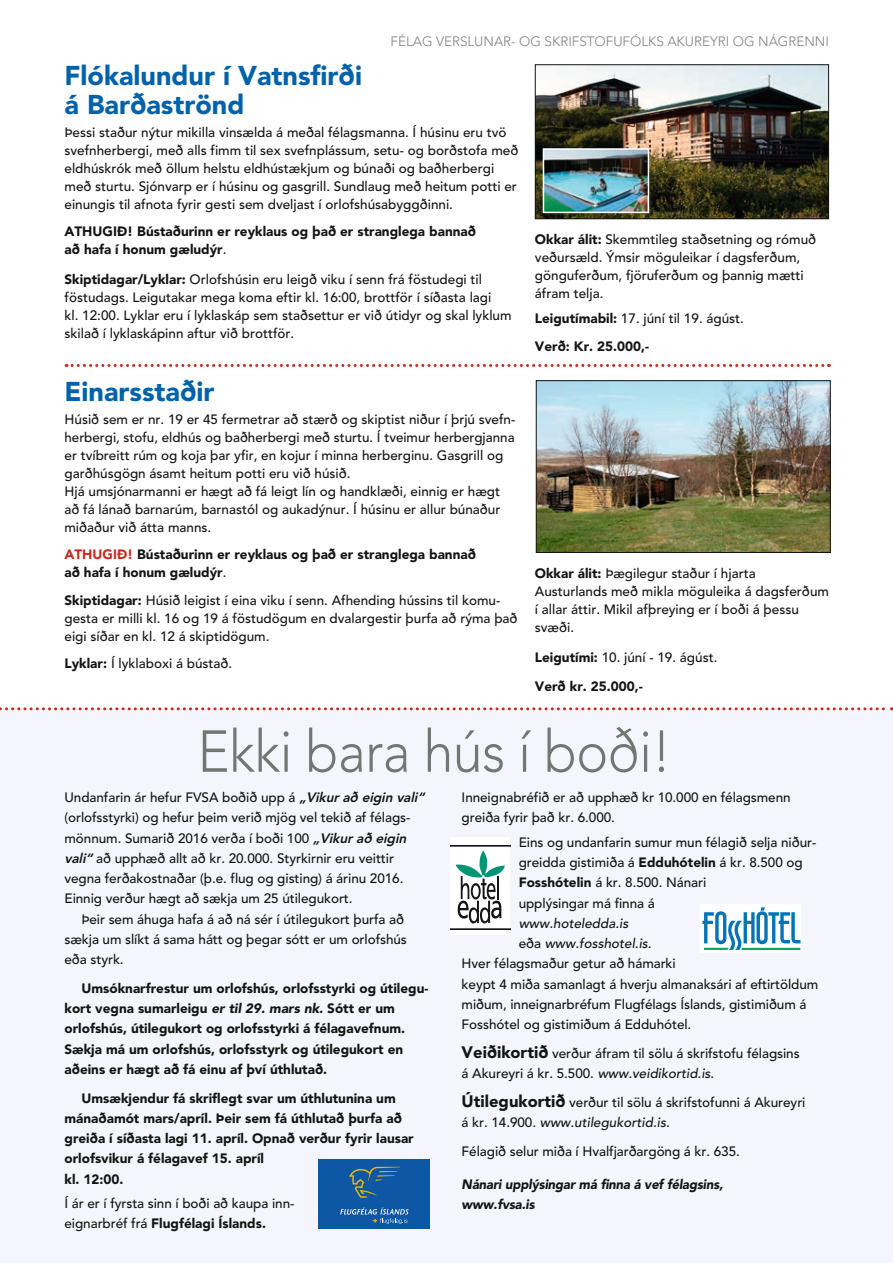
<style>
.page{position:relative;width:893px;height:1263px;background:#fff}
.page>*{position:absolute;margin:0;border:0;box-sizing:border-box;transform-origin:0 0}
.t1{font:300 58.5px "Avenir";letter-spacing:-.01em;color:#757574;scale:.92 1}
.t2{font:900 27px/29.7px "Avenir";color:#0062aa}
.t3{font:800 18px "Avenir";color:#131413;scale:.9 1}
.t4{font:500 13.5px/18px "Avenir";color:#131413}
.t5{font:900 13.5px/20.2px "Avenir";color:#131413}
.t6{font:300 13.5px "Avenir";color:#818181}
.t7{font:italic 900 13.5px/20.2px "Avenir";letter-spacing:-.01em;color:#131413;scale:.96 1}
.t8{font:italic 500 13.5px "Avenir";color:#131413}
.s1{font-weight:500}
.s2{font-weight:900}
.s3{color:#ca2a1e}
.s4{font-weight:800;font-style:italic}
.s5{font-style:italic}
.s6{font-style:normal}
.s7{font-weight:900;font-size:16.5px}
</style>
<div class="page">
<svg style="left:66px;top:364px;width:763px;height:3px"></svg>
<img style="left:538px;top:382px;width:290px;height:169px">
<div style="left:536px;top:380px;width:294px;height:173px;border:1px solid #131413"></div>
<img style="left:537px;top:66px;width:290px;height:151px">
<div style="left:535px;top:64px;width:294px;height:155px;border:1px solid #131413"></div>
<img style="left:546px;top:151px;width:100px;height:59px">
<div style="left:543px;top:148px;width:106px;height:65px;border:2px solid #fff"></div>
<div style="left:0;top:709px;width:892px;height:554px;background:#f5f6fd"></div>
<div style="left:700px;top:904px;width:101px;height:49px;background:#fff"></div>
<svg style="left:702px;top:907px;width:98px;height:43px"></svg>
<div style="left:451px;top:838px;width:59px;height:97px;background:#fff"></div>
<svg style="left:451px;top:845px;width:59px;height:85px"></svg>
<svg style="left:0;top:707px;width:892px;height:3px"></svg>
<div style="left:318px;top:1159px;width:111px;height:69px;background:#0d57a5"></div>
<svg style="left:349px;top:1167px;width:51px;height:31px"></svg>
<svg style="left:340px;top:1207px;width:69px;height:17px"></svg>
<p class="t6" style="left:390px;top:33px;width:440px">FÉLAG VERSLUNAR- OG SKRIFSTOFUFÓLKS AKUREYRI OG NÁGRENNI</p>
<h2 class="t2" style="left:65px;top:60px;width:299px">Flókalundur í Vatnsfirði á Barðaströnd</h2>
<p class="t4" style="left:65px;top:123px;width:455px">Þessi staður nýtur mikilla vinsælda á meðal félagsmanna. Í húsinu eru tvö svefnherbergi, með alls fimm til sex svefnplássum, setu- og borðstofa með eldhúskrók með öllum helstu eldhústækjum og búnaði og baðherbergi með sturtu. Sjónvarp er í húsinu og gasgrill. Sundlaug með heitum potti er einungis til afnota fyrir gesti sem dveljast í orlofshúsabyggðinni.</p>
<p class="t5" style="left:65px;top:222px;width:413px;line-height:18px">ATHUGIÐ! Bústaðurinn er reyklaus og það er stranglega bannað að hafa í honum gæludýr<span class="s1">.</span></p>
<p class="t4" style="left:65px;top:271px;width:449px"><span class="s2">Skiptidagar/Lyklar:</span> Orlofshúsin eru leigð viku í senn frá föstudegi til föstudags. Leigutakar mega koma eftir kl. 16:00, brottför í síðasta lagi<br>kl. 12:00. Lyklar eru í lyklaskáp sem staðsettur er við útidyr og skal lyklum skilað í lyklaskápinn aftur við brottför.</p>
<h2 class="t2" style="left:64px;top:377px;width:151px">Einarsstaðir</h2>
<p class="t4" style="left:64px;top:410px;width:452px">Húsið sem er nr. 19 er 45 fermetrar að stærð og skiptist niður í þrjú svefn&shy;herbergi, stofu, eldhús og baðherbergi með sturtu. Í tveimur herbergjanna er tvíbreitt rúm og koja þar yfir, en kojur í minna herberginu. Gasgrill og garðhúsgögn ásamt heitum potti eru við húsið.<br>Hjá umsjónarmanni er hægt að fá leigt lín og handklæði, einnig er hægt að fá lánað barnarúm, barnastól og aukadýnur. Í húsinu er allur búnaður miðaður við átta manns.</p>
<p class="t5" style="left:64px;top:545px;width:413px;line-height:18px"><span class="s3">ATHUGIÐ!</span> Bústaðurinn er reyklaus og það er stranglega bannað að hafa í honum gæludýr<span class="s1">.</span></p>
<p class="t4" style="left:64px;top:591px;width:455px"><span class="s2">Skiptidagar:</span> Húsið leigist í eina viku í senn. Afhending hússins til komu&shy;gesta er milli kl. 16 og 19 á föstudögum en dvalargestir þurfa að rýma það eigi síðar en kl. 12 á skiptidögum.</p>
<p class="t4" style="left:64px;top:655px;width:169px"><span class="s2">Lyklar:</span> Í lyklaboxi á bústað.</p>
<p class="t4" style="left:535px;top:231px;width:283px"><span class="s2">Okkar álit:</span> Skemmtileg staðsetning og rómuð veðursæld. Ýmsir möguleikar í dagsferðum, gönguferðum, fjöruferðum og þannig mætti áfram telja.</p>
<p class="t5" style="left:535px;top:305px;width:211px;line-height:27.6px">Leigutímabil: <span class="s1">17. júní til 19. ágúst.<br></span>Verð: Kr. 25.000,-</p>
<p class="t4" style="left:535px;top:564px;width:296px"><span class="s2">Okkar álit:</span> Þægilegur staður í hjarta Austurlands með mikla möguleika á dagsferðum í allar áttir. Mikil afþreying er í boði á þessu svæði.</p>
<p class="t4" style="left:535px;top:648px;width:184px"><span class="s2">Leigutími:</span> 10. júní - 19. ágúst.</p>
<p class="t5" style="left:535px;top:676px;width:109px">Verð kr. 25.000,-</p>
<h1 class="t1" style="left:198px;top:717px;width:517px">Ekki bara hús í boði!</h1>
<p class="t4" style="left:65px;top:789px;width:365px">Undanfarin ár hefur FVSA boðið upp á <span class="s4">„Vikurað eigin vali“</span></p>
<p class="t4" style="left:65px;top:809px;width:347px">(orlofsstyrki) og hefur þeim verið mjög vel tekið af félags-</p>
<p class="t4" style="left:65px;top:829px;width:347px">mönnum. Sumarið 2016 verða í boði 100 <span class="s4">„Vikurað eigin</span></p>
<p class="t4" style="left:65px;top:849px;width:331px"><span class="s4">vali“</span> að upphæð allt að kr. 20.000. Styrkirnir eru veittir</p>
<p class="t4" style="left:65px;top:870px;width:340px">vegna ferðakostnaðar (þ.e. flug og gisting) á árinu 2016.</p>
<p class="t4" style="left:65px;top:890px;width:290px">Einnig verður hægt að sækja um 25 útilegukort.</p>
<p class="t4" style="left:82px;top:910px;width:324px">Þeir sem áhuga hafa á að ná sér í útilegukort þurfa að</p>
<p class="t4" style="left:65px;top:930px;width:344px">sækja um slíkt á sama hátt og þegar sótt er um orlofshús</p>
<p class="t4" style="left:65px;top:951px;width:61px">eða styrk.</p>
<p class="t5" style="left:65px;top:978px;width:365px;text-indent:17px">Umsóknarfrestur um orlofshús, orlofsstyrki og útilegu&shy;kort vegna sumarleigu <span class="s5">er til 29. mars nk.</span> Sótt er um orlofshús, útilegukort og orlofsstyrki á félagavefnum.<br>Sækja má um orlofshús, orlofsstyrk og útilegukort en aðeins er hægt að fá einu af því úthlutað.</p>
<p class="t5" style="left:65px;top:1088px;width:351px;text-indent:17px">Umsækjendur fá skriflegt svar um úthlutunina um mánaðamót mars/apríl. Þeir sem fá úthlutað þurfa að greiða í síðasta lagi 11. apríl. Opnað verður fyrir lausar orlofsvikur á félagavef 15. apríl<br>kl. 12:00.</p>
<p class="t4" style="left:65px;top:1194px;width:231px;line-height:20.2px">Í ár er í fyrsta sinn í boði að kaupa inn&shy;eignarbréf frá <span class="s2">Flugfélagi Íslands.</span></p>
<h3 class="t3" style="left:66px;top:1209px;width:12px">8</h3>
<p class="t4" style="left:462px;top:788px;width:331px;line-height:20.2px">Inneignabréfið er að upphæð kr 10.000 en félagsmenn greiða fyrir það kr. 6.000.</p>
<p class="t4" style="left:519px;top:832px;width:299px;line-height:20.2px">Eins og undanfarin sumur mun félagið selja niður&shy;greidda gistimiða á <span class="s2">Edduhótelin</span> á kr. 8.500 og <span class="s2">Fosshótelin</span> á kr. 8.500. Nánari<br>upplýsingar má finna á</p>
<p class="t8" style="left:519px;top:915px;width:111px">www.hoteledda.is</p>
<p class="t8" style="left:519px;top:936px;width:135px"><span class="s6">eða</span> www.fosshotel.is.</p>
<p class="t4" style="left:462px;top:955px;width:216px">Hver félagsmaður getur að hámarki</p>
<p class="t4" style="left:462px;top:975px;width:358px">keypt 4 miða samanlagt á hverju almanaksári af eftirtöldum</p>
<p class="t4" style="left:462px;top:995px;width:346px">miðum, inneignarbréfum Flugfélags Íslands, gistimiðum á</p>
<p class="t4" style="left:462px;top:1016px;width:231px">Fosshótel og gistimiðum á Edduhótel.</p>
<p class="t4" style="left:462px;top:1043px;width:340px;line-height:20.2px"><span class="s7">Veiðikortið</span> verður áfram til sölu á skrifstofu félagsins á Akureyri á kr. 5.500. <span class="s5">www.veidikortid.is</span>.</p>
<p class="t4" style="left:462px;top:1092px;width:345px;line-height:20.2px"><span class="s7">Útilegukortið</span> verður til sölu á skrifstofunni á Akureyri á kr. 14.900. <span class="s5">www.utilegukortid.is.</span></p>
<p class="t4" style="left:462px;top:1142px;width:280px">Félagið selur miða í Hvalfjarðargöng á kr. 635.</p>
<p class="t7" style="left:462px;top:1174px;width:274px">Nánari upplýsingar má finna á vef félagsins, www.fvsa.is</p>
</div>
